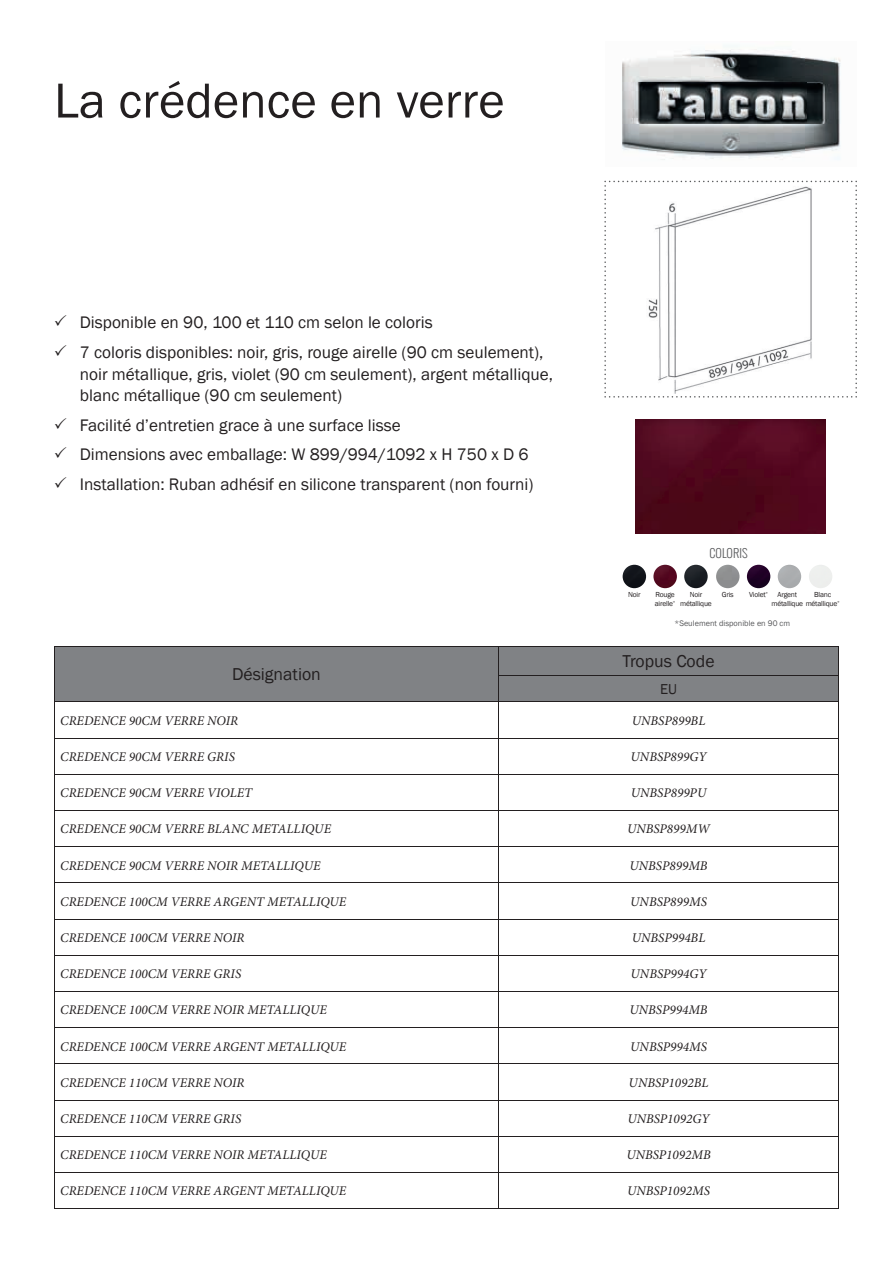
<style>
.page{position:relative;width:893px;height:1263px;background:#fff}
.page>*{position:absolute;margin:0;border:0;box-sizing:border-box;transform-origin:0 0}
.t1{font:50.85px "Franklin Gothic";color:#231f20}
.t2{font:17.7px "Franklin Gothic";color:#231f20}
.t3{font:17.25px/29.7px "Franklin Gothic";color:#231f20}
.t4{font:14.7px "Franklin Gothic";color:#231f20}
.t5{font:italic 13.2px "Minion Pro";color:#231f20}
.t6{font:300 11.85px "Oswald";letter-spacing:.01em;color:#57585a}
.t7{font:8.25px "Franklin Gothic";color:#57585a}
.t8{font:7.5px/9px "Franklin Gothic";letter-spacing:-.025em;color:#231f20}
.t9{font:4.5px "Franklin Gothic";color:#231f20}
</style>
<div class="page">
<img style="left:622px;top:49px;width:219px;height:111px">
<svg style="left:604px;top:181px;width:253px;height:217px"></svg>
<img style="left:636px;top:419px;width:189px;height:114px">
<img style="left:716px;top:565px;width:23px;height:23px;border-radius:12px">
<img style="left:747px;top:565px;width:23px;height:23px;border-radius:12px">
<img style="left:684px;top:565px;width:24px;height:23px;border-radius:12px">
<img style="left:653px;top:565px;width:24px;height:23px;border-radius:12px">
<img style="left:778px;top:565px;width:23px;height:23px;border-radius:12px">
<img style="left:623px;top:565px;width:23px;height:23px;border-radius:12px">
<div style="left:54px;top:646px;width:785px;height:56px;background:#808285"></div>
<hr style="left:54px;top:702px;width:445px;height:1px;background:#231f20">
<hr style="left:54px;top:702px;width:1px;height:36px;background:#231f20">
<hr style="left:499px;top:702px;width:340px;height:1px;background:#231f20">
<hr style="left:498px;top:702px;width:1px;height:36px;background:#231f20">
<hr style="left:838px;top:702px;width:1px;height:36px;background:#231f20">
<hr style="left:54px;top:738px;width:445px;height:1px;background:#231f20">
<hr style="left:54px;top:738px;width:1px;height:36px;background:#231f20">
<hr style="left:499px;top:738px;width:340px;height:1px;background:#231f20">
<hr style="left:498px;top:738px;width:1px;height:36px;background:#231f20">
<hr style="left:838px;top:738px;width:1px;height:36px;background:#231f20">
<hr style="left:54px;top:774px;width:445px;height:1px;background:#231f20">
<hr style="left:54px;top:775px;width:1px;height:35px;background:#231f20">
<hr style="left:499px;top:774px;width:340px;height:1px;background:#231f20">
<hr style="left:498px;top:775px;width:1px;height:35px;background:#231f20">
<hr style="left:838px;top:775px;width:1px;height:35px;background:#231f20">
<hr style="left:54px;top:810px;width:445px;height:1px;background:#231f20">
<hr style="left:54px;top:811px;width:1px;height:35px;background:#231f20">
<hr style="left:499px;top:810px;width:340px;height:1px;background:#231f20">
<hr style="left:498px;top:811px;width:1px;height:35px;background:#231f20">
<hr style="left:838px;top:811px;width:1px;height:35px;background:#231f20">
<hr style="left:54px;top:846px;width:445px;height:1px;background:#231f20">
<hr style="left:54px;top:847px;width:1px;height:35px;background:#231f20">
<hr style="left:499px;top:846px;width:340px;height:1px;background:#231f20">
<hr style="left:498px;top:847px;width:1px;height:35px;background:#231f20">
<hr style="left:838px;top:847px;width:1px;height:35px;background:#231f20">
<hr style="left:54px;top:882px;width:445px;height:1px;background:#231f20">
<hr style="left:54px;top:883px;width:1px;height:36px;background:#231f20">
<hr style="left:499px;top:882px;width:340px;height:1px;background:#231f20">
<hr style="left:498px;top:883px;width:1px;height:36px;background:#231f20">
<hr style="left:838px;top:883px;width:1px;height:36px;background:#231f20">
<hr style="left:54px;top:919px;width:445px;height:1px;background:#231f20">
<hr style="left:54px;top:919px;width:1px;height:36px;background:#231f20">
<hr style="left:499px;top:919px;width:340px;height:1px;background:#231f20">
<hr style="left:498px;top:919px;width:1px;height:36px;background:#231f20">
<hr style="left:838px;top:919px;width:1px;height:36px;background:#231f20">
<hr style="left:54px;top:955px;width:445px;height:1px;background:#231f20">
<hr style="left:54px;top:956px;width:1px;height:35px;background:#231f20">
<hr style="left:499px;top:955px;width:340px;height:1px;background:#231f20">
<hr style="left:498px;top:956px;width:1px;height:35px;background:#231f20">
<hr style="left:838px;top:956px;width:1px;height:35px;background:#231f20">
<hr style="left:54px;top:991px;width:445px;height:1px;background:#231f20">
<hr style="left:54px;top:992px;width:1px;height:35px;background:#231f20">
<hr style="left:499px;top:991px;width:340px;height:1px;background:#231f20">
<hr style="left:498px;top:992px;width:1px;height:35px;background:#231f20">
<hr style="left:838px;top:992px;width:1px;height:35px;background:#231f20">
<hr style="left:54px;top:1027px;width:445px;height:1px;background:#231f20">
<hr style="left:54px;top:1028px;width:1px;height:35px;background:#231f20">
<hr style="left:499px;top:1027px;width:340px;height:1px;background:#231f20">
<hr style="left:498px;top:1028px;width:1px;height:35px;background:#231f20">
<hr style="left:838px;top:1028px;width:1px;height:35px;background:#231f20">
<hr style="left:54px;top:1063px;width:445px;height:1px;background:#231f20">
<hr style="left:54px;top:1064px;width:1px;height:36px;background:#231f20">
<hr style="left:499px;top:1063px;width:340px;height:1px;background:#231f20">
<hr style="left:498px;top:1064px;width:1px;height:36px;background:#231f20">
<hr style="left:838px;top:1064px;width:1px;height:36px;background:#231f20">
<hr style="left:54px;top:1100px;width:445px;height:1px;background:#231f20">
<hr style="left:54px;top:1100px;width:1px;height:36px;background:#231f20">
<hr style="left:499px;top:1100px;width:340px;height:1px;background:#231f20">
<hr style="left:498px;top:1100px;width:1px;height:36px;background:#231f20">
<hr style="left:838px;top:1100px;width:1px;height:36px;background:#231f20">
<hr style="left:54px;top:1136px;width:445px;height:1px;background:#231f20">
<hr style="left:54px;top:1136px;width:1px;height:36px;background:#231f20">
<hr style="left:499px;top:1136px;width:340px;height:1px;background:#231f20">
<hr style="left:498px;top:1136px;width:1px;height:36px;background:#231f20">
<hr style="left:838px;top:1136px;width:1px;height:36px;background:#231f20">
<hr style="left:54px;top:1172px;width:445px;height:1px;background:#231f20">
<hr style="left:54px;top:1173px;width:1px;height:35px;background:#231f20">
<hr style="left:499px;top:1172px;width:340px;height:1px;background:#231f20">
<hr style="left:498px;top:1173px;width:1px;height:35px;background:#231f20">
<hr style="left:838px;top:1173px;width:1px;height:35px;background:#231f20">
<hr style="left:54px;top:1208px;width:445px;height:1px;background:#231f20">
<hr style="left:499px;top:1208px;width:340px;height:1px;background:#231f20">
<h1 class="t1" style="left:54px;top:69px;width:452px">La crédence en verre</h1>
<h3 class="t3" style="left:80px;top:308px;width:465px">Disponible en 90, 100 et 110 cm selon le coloris<br>7 coloris disponibles: noir, gris, rouge airelle (90 cm seulement),</h3>
<h3 class="t3" style="left:80px;top:363px;width:475px;line-height:21.5px">noir métallique, gris, violet (90 cm seulement), argent métallique, blanc métallique (90 cm seulement)</h3>
<h3 class="t3" style="left:80px;top:410px;width:455px">Facilité d’entretien grace à une surface lisse<br>Dimensions avec emballage: W 899/994/1092 x H 750 x D 6<br>Installation: Ruban adhésif en silicone transparent (non fourni)</h3>
<h2 class="t2" style="left:232px;top:663px;width:90px">Désignation</h2>
<p class="t6" style="left:709px;top:545px;width:40px">COLORIS</p>
<p class="t8" style="left:722px;top:590px;width:13px">Gris</p>
<p class="t8" style="left:628px;top:590px;width:14px">Noir</p>
<p class="t8" style="left:814px;top:590px;width:19px">Blanc</p>
<p class="t7" style="left:674px;top:618px;width:117px">*Seulement disponible en 90 cm</p>
<p class="t8" style="left:655px;top:590px;width:22px">Rouge airelle<sup>*</sup></p>
<p class="t8" style="left:771px;top:590px;width:70px;text-indent:6px">Argent<br>métallique métallique<sup>*</sup></p>
<p class="t8" style="left:690px;top:590px;width:14px">Noir</p>
<p class="t9" style="left:765px;top:591px;width:4px">*</p>
<p class="t8" style="left:680px;top:599px;width:33px">métallique</p>
<p class="t8" style="left:749px;top:590px;width:18px">Violet</p>
<h2 class="t2" style="left:623px;top:650px;width:93px">Tropus Code</h2>
<p class="t4" style="left:660px;top:680px;width:19px">EU</p>
<p class="t5" style="left:60px;top:712px;width:179px">CREDENCE 90CM VERRE NOIR</p>
<p class="t5" style="left:632px;top:712px;width:75px">UNBSP899BL</p>
<p class="t5" style="left:60px;top:748px;width:176px">CREDENCE 90CM VERRE GRIS</p>
<p class="t5" style="left:631px;top:748px;width:77px">UNBSP899GY</p>
<p class="t5" style="left:60px;top:784px;width:193px">CREDENCE 90CM VERRE VIOLET</p>
<p class="t5" style="left:631px;top:784px;width:77px">UNBSP899PU</p>
<p class="t5" style="left:60px;top:820px;width:272px">CREDENCE 90CM VERRE BLANC METALLIQUE</p>
<p class="t5" style="left:627px;top:820px;width:85px">UNBSP899MW</p>
<p class="t5" style="left:60px;top:856px;width:262px">CREDENCE 90CM VERRE NOIR METALLIQUE</p>
<p class="t5" style="left:629px;top:856px;width:80px">UNBSP899MB</p>
<p class="t5" style="left:60px;top:893px;width:288px">CREDENCE 100CM VERRE ARGENT METALLIQUE</p>
<p class="t5" style="left:630px;top:893px;width:78px">UNBSP899MS</p>
<p class="t5" style="left:60px;top:929px;width:186px">CREDENCE 100CM VERRE NOIR</p>
<p class="t5" style="left:632px;top:929px;width:75px">UNBSP994BL</p>
<p class="t5" style="left:60px;top:965px;width:182px">CREDENCE 100CM VERRE GRIS</p>
<p class="t5" style="left:631px;top:965px;width:77px">UNBSP994GY</p>
<p class="t5" style="left:60px;top:1001px;width:268px">CREDENCE 100CM VERRE NOIR METALLIQUE</p>
<p class="t5" style="left:629px;top:1001px;width:80px">UNBSP994MB</p>
<p class="t5" style="left:60px;top:1037px;width:288px">CREDENCE 100CM VERRE ARGENT METALLIQUE</p>
<p class="t5" style="left:630px;top:1037px;width:78px">UNBSP994MS</p>
<p class="t5" style="left:60px;top:1073px;width:186px">CREDENCE 110CM VERRE NOIR</p>
<p class="t5" style="left:629px;top:1073px;width:81px">UNBSP1092BL</p>
<p class="t5" style="left:60px;top:1110px;width:182px">CREDENCE 110CM VERRE GRIS</p>
<p class="t5" style="left:627px;top:1110px;width:84px">UNBSP1092GY</p>
<p class="t5" style="left:60px;top:1146px;width:268px">CREDENCE 110CM VERRE NOIR METALLIQUE</p>
<p class="t5" style="left:626px;top:1146px;width:86px">UNBSP1092MB</p>
<p class="t5" style="left:60px;top:1182px;width:288px">CREDENCE 110CM VERRE ARGENT METALLIQUE</p>
<p class="t5" style="left:627px;top:1182px;width:84px">UNBSP1092MS</p>
</div>
